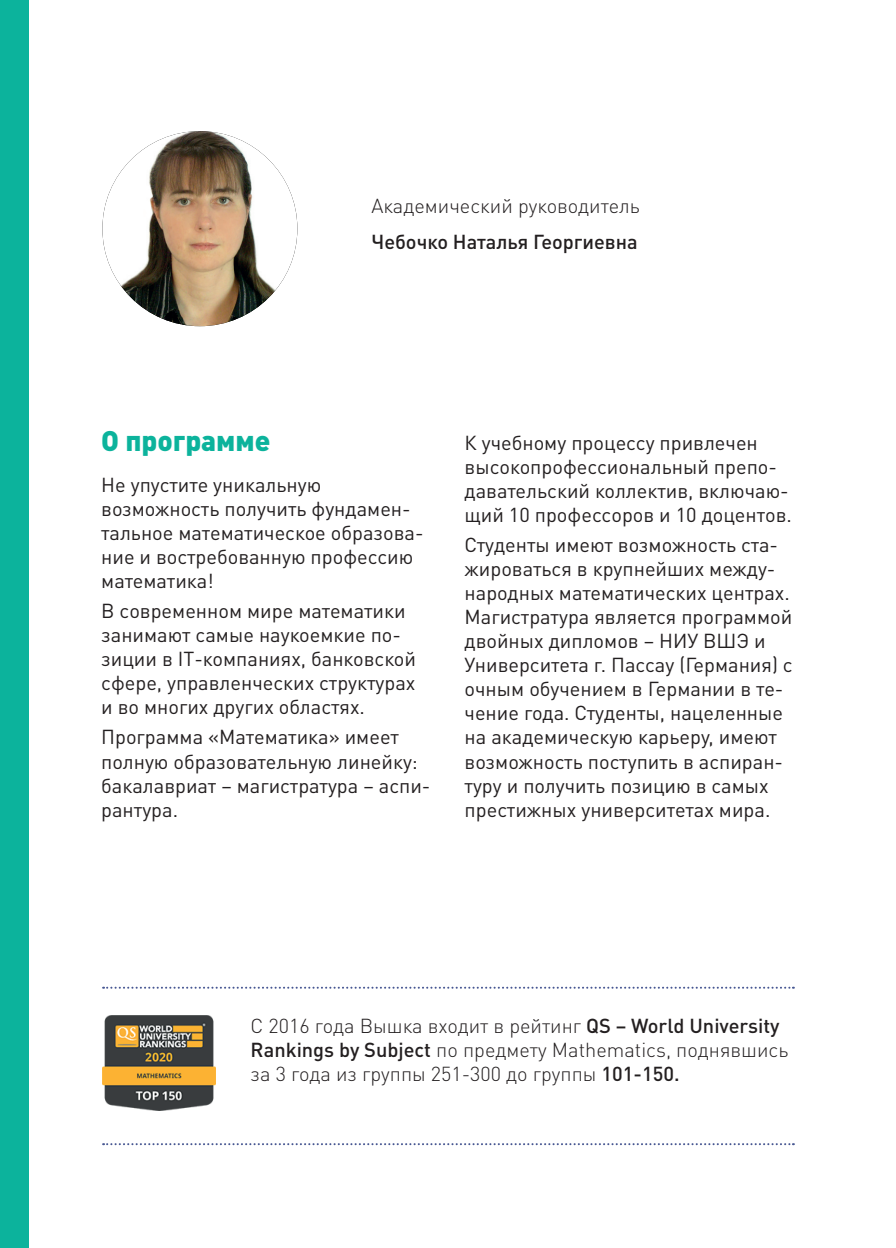
<style>
.page{position:relative;width:896px;height:1248px;background:#fff}
.page>*{position:absolute;margin:0;border:0;box-sizing:border-box;transform-origin:0 0}
.t1{font:900 28px "DIN Pro";color:#0cb39c}
.t2{font:20px/24px "DIN Pro";color:#231f20}
.t3{font:300 20px/24px "DIN Pro";color:#231f20}
.t4{font:500 20px "DIN Pro";color:#231f20}
.s1{font-weight:500}
</style>
<div class="page">
<div style="left:0;top:0;width:28px;height:1247px;background:#0cb39c"></div>
<img style="left:102px;top:131px;width:195px;height:195px;border-radius:97px">
<svg style="left:103px;top:986px;width:691px;height:2px"></svg>
<svg style="left:103px;top:1143px;width:691px;height:1px"></svg>
<img style="left:102px;top:1015px;width:113px;height:95px">
<p class="t3" style="left:371px;top:193px;width:270px">Академический руководитель</p>
<p class="t4" style="left:371px;top:228px;width:268px">Чебочко Наталья Георгиевна</p>
<h1 class="t1" style="left:101px;top:422px;width:171px">О программе</h1>
<p class="t2" style="left:101px;top:472px;width:324px">Не упустите уникальную возможность получить фундамен&shy;тальное математическое образова&shy;ние и востребованную профессию математика!</p>
<p class="t2" style="left:101px;top:598px;width:316px">В современном мире математики занимают самые наукоемкие по&shy;зиции в IT-компаниях, банковской сфере, управленческих структурах и во многих других областях.</p>
<p class="t2" style="left:101px;top:724px;width:331px">Программа «Математика» имеет полную образовательную линейку: бакалавриат – магистратура – аспи&shy;рантура.</p>
<p class="t2" style="left:464px;top:430px;width:329px">К учебному процессу привлечен высокопрофессиональный препо&shy;давательский коллектив, включаю&shy;щий 10 профессоров и 10 доцентов.</p>
<p class="t2" style="left:464px;top:532px;width:330px">Студенты имеют возможность ста&shy;жироваться в крупнейших между&shy;народных математических центрах.<br>Магистратура является программой двойных дипломов – НИУ ВШЭ и Университета г. Пассау (Германия) с очным обучением в Германии в те&shy;чение года. Студенты, нацеленные на академическую карьеру, имеют возможность поступить в аспиран&shy;туру и получить позицию в самых престижных университетах мира.</p>
<p class="t3" style="left:251px;top:1012px;width:539px">С 2016 года Вышка входит в рейтинг <span class="s1">QS – World University<br>Rankings by Subject</span> по предмету Mathematics, поднявшись за 3 года из группы 251-300 до группы <span class="s1">101-150.</span></p>
</div>
